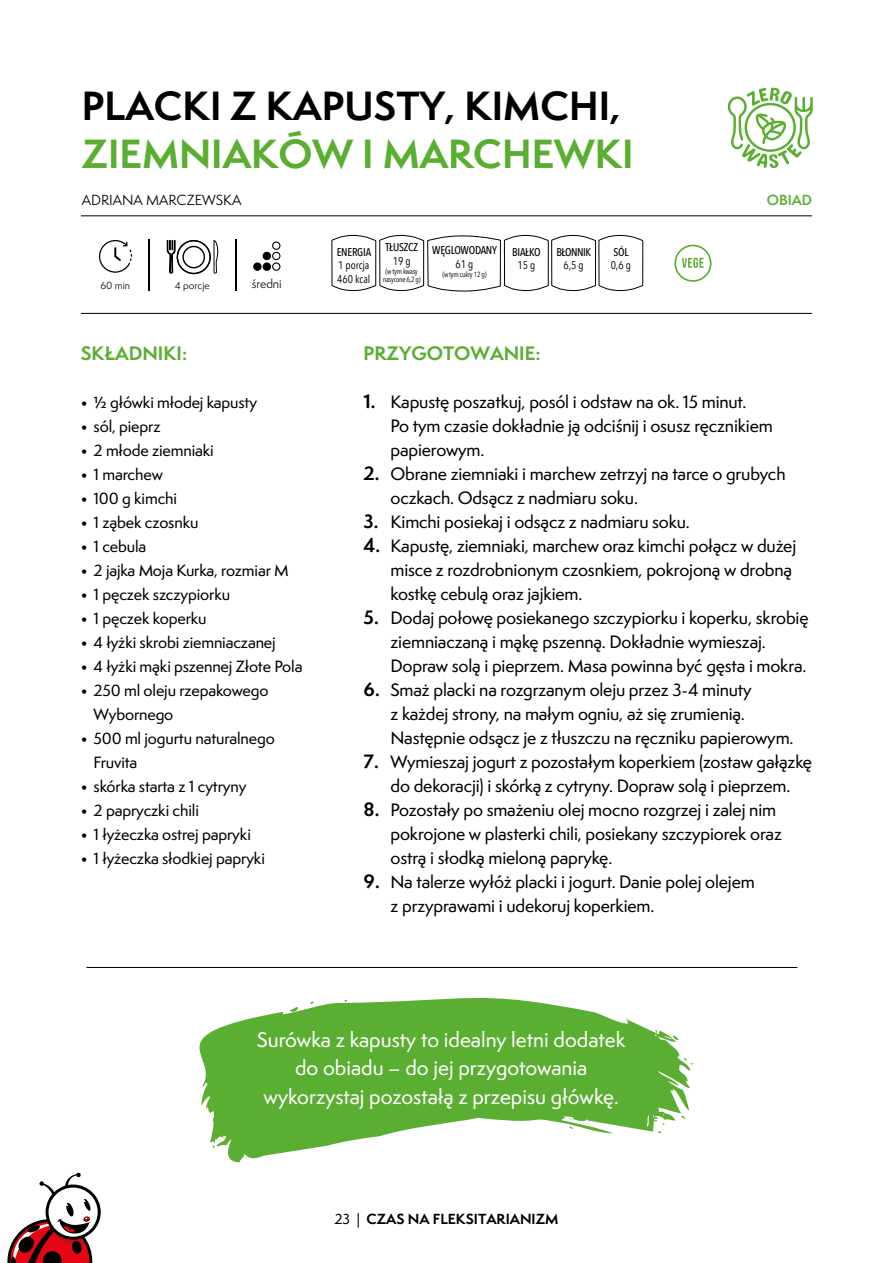
<style>
.page{position:relative;width:893px;height:1263px;background:#fff}
.page>*{position:absolute;margin:0;border:0;box-sizing:border-box;transform-origin:0 0}
.t1{font:700 37.5px "Semplicita Pro";color:#000}
.t2{font:700 37.5px "Semplicita Pro";color:#5aae31}
.t3{font:500 19.5px/28.5px "Semplicita Pro";color:#fff;text-align:center}
.t4{font:700 18px "Semplicita Pro";color:#5aae31}
.t5{font:500 16.5px/24px "Semplicita Pro";letter-spacing:-.01em;color:#000}
.t6{font:500 15px/24px "Semplicita Pro";letter-spacing:-.01em;color:#000}
.t7{font:700 13.5px "Semplicita Pro";color:#000}
.t8{font:13.5px "Semplicita Pro";color:#000}
.t9{font:600 13.5px "Semplicita Pro";color:#5aae31}
.t10{font:11.4px "Semplicita Pro";color:#000}
.t11{font:500 11.25px "Avenir Next Condensed";letter-spacing:-.02em;color:#000}
.t12{font:11.25px/13.5px "Avenir Next Condensed";color:#000}
.t13{font:500 11.25px "Avenir Next Condensed";letter-spacing:-.045em;color:#000}
.t14{font:9.6px "Semplicita Pro";color:#000}
.t15{font:7.5px/9px "Avenir Next Condensed";letter-spacing:-.03em;color:#000;text-align:center}
.s1{font-weight:700;font-size:18px}
.s2{font-weight:500}
</style>
<div class="page">
<svg style="left:7px;top:1172px;width:94px;height:91px"></svg>
<hr style="left:81px;top:313px;width:731px;height:1px;background:#000">
<hr style="left:81px;top:216px;width:731px;height:1px;background:#000">
<svg style="left:674px;top:245px;width:37px;height:37px"></svg>
<hr style="left:87px;top:967px;width:710px;height:1px;background:#000">
<svg style="left:331px;top:215px;width:94px;height:76px"></svg>
<svg style="left:427px;top:235px;width:74px;height:79px"></svg>
<svg style="left:503px;top:215px;width:141px;height:76px"></svg>
<div style="left:254px;top:263px;width:7px;height:7px;background:#000;border-radius:50%"></div>
<div style="left:253px;top:262px;width:9px;height:9px;border:1px solid #000;border-radius:50%"></div>
<div style="left:263px;top:263px;width:7px;height:7px;background:#000;border-radius:50%"></div>
<div style="left:263px;top:262px;width:8px;height:9px;border:1px solid #000;border-radius:50%"></div>
<div style="left:272px;top:262px;width:8px;height:9px;border:1px solid #000;border-radius:50%"></div>
<div style="left:263px;top:252px;width:7px;height:8px;background:#000;border-radius:50%"></div>
<div style="left:263px;top:252px;width:8px;height:8px;border:1px solid #000;border-radius:50%"></div>
<div style="left:272px;top:252px;width:8px;height:8px;border:1px solid #000;border-radius:50%"></div>
<div style="left:272px;top:241px;width:8px;height:9px;border:1px solid #000;border-radius:50%"></div>
<svg style="left:99px;top:240px;width:33px;height:33px"></svg>
<hr style="left:148px;top:240px;width:2px;height:51px;background:#000">
<hr style="left:235px;top:240px;width:1px;height:51px;background:#000">
<svg style="left:167px;top:240px;width:51px;height:34px"></svg>
<svg style="left:199px;top:998px;width:494px;height:164px;fill:#5aae31"></svg>
<svg style="left:728px;top:88px;width:85px;height:80px"></svg>
<h1 class="t1" style="left:82px;top:78px;width:540px">PLACKI Z KAPUSTY, KIMCHI,</h1>
<h1 class="t2" style="left:82px;top:126px;width:553px">ZIEMNIAKÓW I MARCHEWKI</h1>
<p class="t8" style="left:82px;top:190px;width:161px">ADRIANA MARCZEWSKA</p>
<p class="t14" style="left:100px;top:278px;width:31px">60 min</p>
<p class="t14" style="left:175px;top:279px;width:36px">4 porcje</p>
<p class="t10" style="left:252px;top:276px;width:31px">średni</p>
<p class="t11" style="left:337px;top:245px;width:36px">ENERGIA</p>
<p class="t12" style="left:337px;top:258px;width:35px">1 porcja<br>460 kcal</p>
<p class="t11" style="left:385px;top:240px;width:34px">TŁUSZCZ</p>
<p class="t12" style="left:393px;top:254px;width:19px">19 g</p>
<p class="t15" style="left:383px;top:266px;width:39px">(w tym kwasy nasycone 6,2 g)</p>
<p class="t11" style="left:432px;top:243px;width:66px">WĘGLOWODANY</p>
<p class="t12" style="left:456px;top:257px;width:19px">61 g</p>
<p class="t15" style="left:442px;top:269px;width:46px">(w tym cukry 12 g)</p>
<p class="t11" style="left:512px;top:245px;width:30px">BIAŁKO</p>
<p class="t12" style="left:517px;top:258px;width:19px">15 g</p>
<p class="t13" style="left:556px;top:245px;width:36px">BŁONNIK</p>
<p class="t12" style="left:563px;top:258px;width:22px">6,5 g</p>
<p class="t11" style="left:613px;top:245px;width:17px">SÓL</p>
<p class="t12" style="left:611px;top:258px;width:22px">0,6 g</p>
<p class="t9" style="left:767px;top:190px;width:47px">OBIAD</p>
<p class="t4" style="left:81px;top:340px;width:108px">SKŁADNIKI:</p>
<p class="t6" style="left:81px;top:390px;width:178px">• ½ główki młodej kapusty</p>
<p class="t6" style="left:81px;top:414px;width:81px">• sól, pieprz</p>
<p class="t6" style="left:81px;top:438px;width:135px">• 2 młode ziemniaki</p>
<p class="t6" style="left:81px;top:462px;width:83px">• 1 marchew</p>
<p class="t6" style="left:81px;top:486px;width:98px">• 100 g kimchi</p>
<p class="t6" style="left:81px;top:510px;width:119px">• 1 ząbek czosnku</p>
<p class="t6" style="left:81px;top:534px;width:67px">• 1 cebula</p>
<p class="t6" style="left:81px;top:558px;width:210px">• 2 jajka Moja Kurka, rozmiar M</p>
<p class="t6" style="left:81px;top:582px;width:151px">• 1 pęczek szczypiorku</p>
<p class="t6" style="left:81px;top:606px;width:127px">• 1 pęczek koperku</p>
<p class="t6" style="left:81px;top:630px;width:196px">• 4 łyżki skrobi ziemniaczanej</p>
<p class="t6" style="left:81px;top:654px;width:223px">• 4 łyżki mąki pszennej Złote Pola</p>
<p class="t6" style="left:94px;top:678px;width:176px;text-indent:-13px">• 250 ml oleju rzepakowego<br>Wybornego</p>
<p class="t6" style="left:94px;top:726px;width:183px;text-indent:-13px">• 500 ml jogurtu naturalnego<br>Fruvita</p>
<p class="t6" style="left:81px;top:774px;width:167px">• skórka starta z 1 cytryny</p>
<p class="t6" style="left:81px;top:798px;width:120px">• 2 papryczki chili</p>
<p class="t6" style="left:81px;top:822px;width:172px">• 1 łyżeczka ostrej papryki</p>
<p class="t6" style="left:81px;top:846px;width:186px">• 1 łyżeczka słodkiej papryki</p>
<p class="t4" style="left:364px;top:340px;width:179px">PRZYGOTOWANIE:</p>
<p class="t5" style="left:391px;top:390px;width:384px;text-indent:-27px"><span class="s1">1.</span> Kapustę poszatkuj, posól i odstaw na ok. 15 minut.<br>Po tym czasie dokładnie ją odciśnij i osusz ręcznikiem papierowym.</p>
<p class="t5" style="left:391px;top:462px;width:397px;text-indent:-27px"><span class="s1">2.</span> Obrane ziemniaki i marchew zetrzyj na tarce o grubych oczkach. Odsącz z nadmiaru soku.</p>
<p class="t5" style="left:364px;top:510px;width:328px"><span class="s1">3.</span> Kimchi posiekaj i odsącz z nadmiaru soku.</p>
<p class="t5" style="left:391px;top:534px;width:407px;text-indent:-27px"><span class="s1">4.</span> Kapustę, ziemniaki, marchew oraz kimchi połącz w dużej misce z rozdrobnionym czosnkiem, pokrojoną w drobną kostkę cebulą oraz jajkiem.</p>
<p class="t5" style="left:391px;top:606px;width:419px;text-indent:-27px"><span class="s1">5.</span> Dodaj połowę posiekanego szczypiorku i koperku, skrobię ziemniaczaną i mąkę pszenną. Dokładnie wymieszaj.<br>Dopraw solą i pieprzem. Masa powinna być gęsta i mokra.</p>
<p class="t5" style="left:391px;top:678px;width:404px;text-indent:-27px"><span class="s1">6.</span> Smaż placki na rozgrzanym oleju przez 3-4 minuty<br>z każdej strony, na małym ogniu, aż się zrumienią.<br>Następnie odsącz je z tłuszczu na ręczniku papierowym.</p>
<p class="t5" style="left:364px;top:750px;width:450px;text-align:center"><span class="s1">7.</span> Wymieszaj jogurt z pozostałym koperkiem (zostaw gałązkę do dekoracji) i skórką z cytryny. Dopraw solą i pieprzem.</p>
<p class="t5" style="left:391px;top:798px;width:393px;text-indent:-27px"><span class="s1">8.</span> Pozostały po smażeniu olej mocno rozgrzej i zalej nim pokrojone w plasterki chili, posiekany szczypiorek oraz ostrą i słodką mieloną paprykę.</p>
<p class="t5" style="left:391px;top:870px;width:366px;text-indent:-27px"><span class="s1">9.</span> Na talerze wyłóż placki i jogurt. Danie polej olejem z przyprawami i udekoruj koperkiem.</p>
<p class="t3" style="left:257px;top:1025px;width:370px">Surówka z kapusty to idealny letni dodatek do obiadu – do jej przygotowania wykorzystaj pozostałą z przepisu główkę.</p>
<p class="t7" style="left:334px;top:1209px;width:226px"><span class="s2">23 |</span> CZAS NA FLEKSITARIANIZM</p>
</div>
